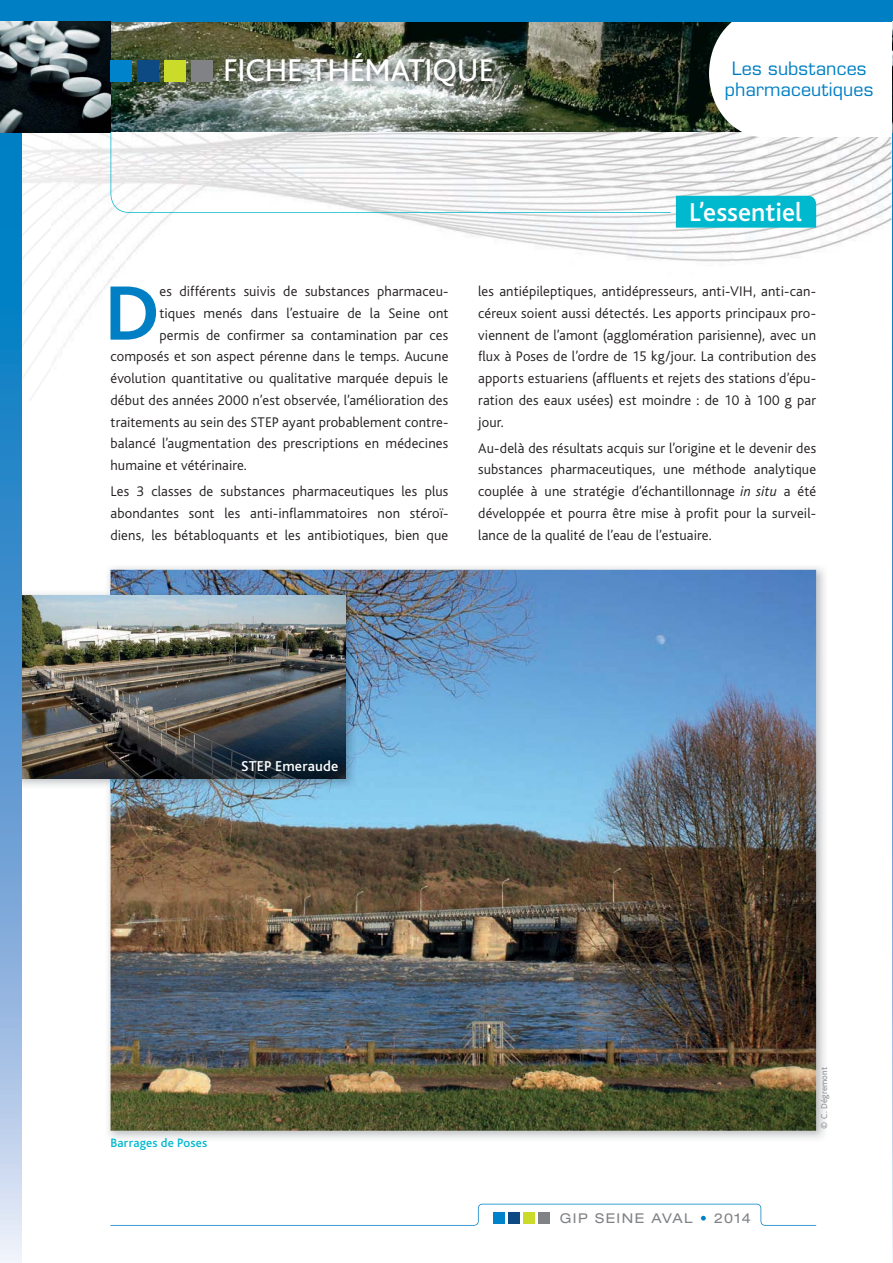
<style>
.page{position:relative;width:893px;height:1263px;background:#fff}
.page>*{position:absolute;margin:0;border:0;box-sizing:border-box;transform-origin:0 0}
.t1{font:700 80.55px "Bliss";color:#007fc4}
.t2{font:33px "Bliss";letter-spacing:-.005em;color:#fff}
.t3{font:500 27px "Bliss";color:#fff}
.t4{font:18px/21px "Eurostile LT Std";letter-spacing:.01em;color:#007fc4;text-align:center}
.t5{font:500 15px "Bliss";letter-spacing:.01em;color:#fff}
.t6{font:300 14.55px/21.8px "Bliss";letter-spacing:.01em;color:#231f20;text-align:justify}
.t7{font:expanded 13.5px "Helvetica Neue";letter-spacing:.105em;color:#808285}
.t8{font:500 12.75px "Bliss";letter-spacing:.02em;color:#00b9ce}
.t9{font:300 9px "Bliss";letter-spacing:.03em;color:#808285}
.s1{font-style:italic}
</style>
<div class="page">
<img style="left:108px;top:567px;width:717px;height:572px">
<img style="left:111px;top:570px;width:705px;height:561px">
<img style="left:21px;top:590px;width:336px;height:199px">
<img style="left:21px;top:595px;width:324px;height:183px">
<img style="left:735px;top:132px;width:157px;height:129px">
<img style="left:21px;top:132px;width:31px;height:269px">
<img style="left:52px;top:132px;width:683px;height:232px">
<div style="left:774px;top:22px;width:119px;height:115px;background:#fff"></div>
<img style="left:111px;top:22px;width:631px;height:110px">
<div style="left:709px;top:10px;width:110px;height:127px;background:#fff;border-radius:50%"></div>
<img style="left:221px;top:48px;width:283px;height:48px">
<svg style="left:0;top:132px;width:21px;height:1131px"></svg>
<svg style="left:892px;top:1px;width:1px;height:1262px"></svg>
<div style="left:0;top:0;width:893px;height:22px;background:#007fc4"></div>
<img style="left:892px;top:22px;width:1px;height:110px">
<img style="left:0;top:22px;width:111px;height:110px">
<svg style="left:111px;top:132px;width:559px;height:81px"></svg>
<div style="left:676px;top:196px;width:140px;height:32px;background:#00b9ce"></div>
<div style="left:111px;top:60px;width:21px;height:21px;background:#0083ca"></div>
<div style="left:137px;top:60px;width:22px;height:21px;background:#0d4a84"></div>
<div style="left:164px;top:60px;width:22px;height:21px;background:#cadb2a"></div>
<div style="left:191px;top:60px;width:22px;height:21px;background:#808285"></div>
<svg style="left:111px;top:1204px;width:705px;height:22px"></svg>
<p class="t2" style="left:223px;top:59px;width:273px">FICHE THÉMATIQUE</p>
<p class="t4" style="left:725px;top:59px;width:150px">Les substances pharmaceutiques</p>
<p class="t3" style="left:689px;top:202px;width:115px">L’essentiel</p>
<p class="t1" style="left:105px;top:284px;width:55px">D</p>
<p class="t6" style="left:159px;top:281px;width:291px">es différents suivis de substances pharmaceu-</p>
<p class="t6" style="left:159px;top:303px;width:291px">tiques menés dans l’estuaire de la Seine ont</p>
<p class="t6" style="left:159px;top:325px;width:290px">permis de confirmer sa contamination par ces</p>
<p class="t6" style="left:110px;top:347px;width:339px">composés et son aspect pérenne dans le temps. Aucune</p>
<p class="t6" style="left:110px;top:368px;width:339px">évolution quantitative ou qualitative marquée depuis le</p>
<p class="t6" style="left:110px;top:390px;width:339px">début des années 2000 n’est observée, l’amélioration des</p>
<p class="t6" style="left:110px;top:412px;width:339px">traitements au sein des STEP ayant probablement contre-</p>
<p class="t6" style="left:110px;top:434px;width:339px">balancé l’augmentation des prescriptions en médecines</p>
<p class="t6" style="left:110px;top:455px;width:138px">humaine et vétérinaire.</p>
<p class="t6" style="left:110px;top:481px;width:339px">Les 3 classes de substances pharmaceutiques les plus abondantes sont les anti-inflammatoires non stéroï&shy;diens, les bétabloquants et les antibiotiques, bien que</p>
<p class="t6" style="left:478px;top:281px;width:339px">les antiépileptiques, antidépresseurs, anti-VIH, anti-can&shy;céreux soient aussi détectés. Les apports principaux pro&shy;viennent de l’amont (agglomération parisienne), avec un flux à Poses de l’ordre de 15 kg/jour. La contribution des apports estuariens (affluents et rejets des stations d’épu&shy;ration des eaux usées) est moindre : de 10 à 100 g par jour.</p>
<p class="t6" style="left:478px;top:438px;width:339px">Au-delà des résultats acquis sur l’origine et le devenir des substances pharmaceutiques, une méthode analytique couplée à une stratégie d’échantillonnage <span class="s1">in situ</span> a été développée et pourra être mise à profit pour la surveil&shy;lance de la qualité de l’eau de l’estuaire.</p>
<p class="t5" style="left:241px;top:761px;width:99px">STEP Emeraude</p>
<p class="t8" style="left:111px;top:1138px;width:98px">Barrages de Poses</p>
<p class="t7" style="left:560px;top:1213px;width:135px">GIP SEINE AVAL</p>
<p class="t7" style="left:714px;top:1213px;width:38px">2014</p>
<p class="t9" style="left:820px;top:1129px;width:63px;rotate:-90deg">© C. Dégremont</p>
</div>
